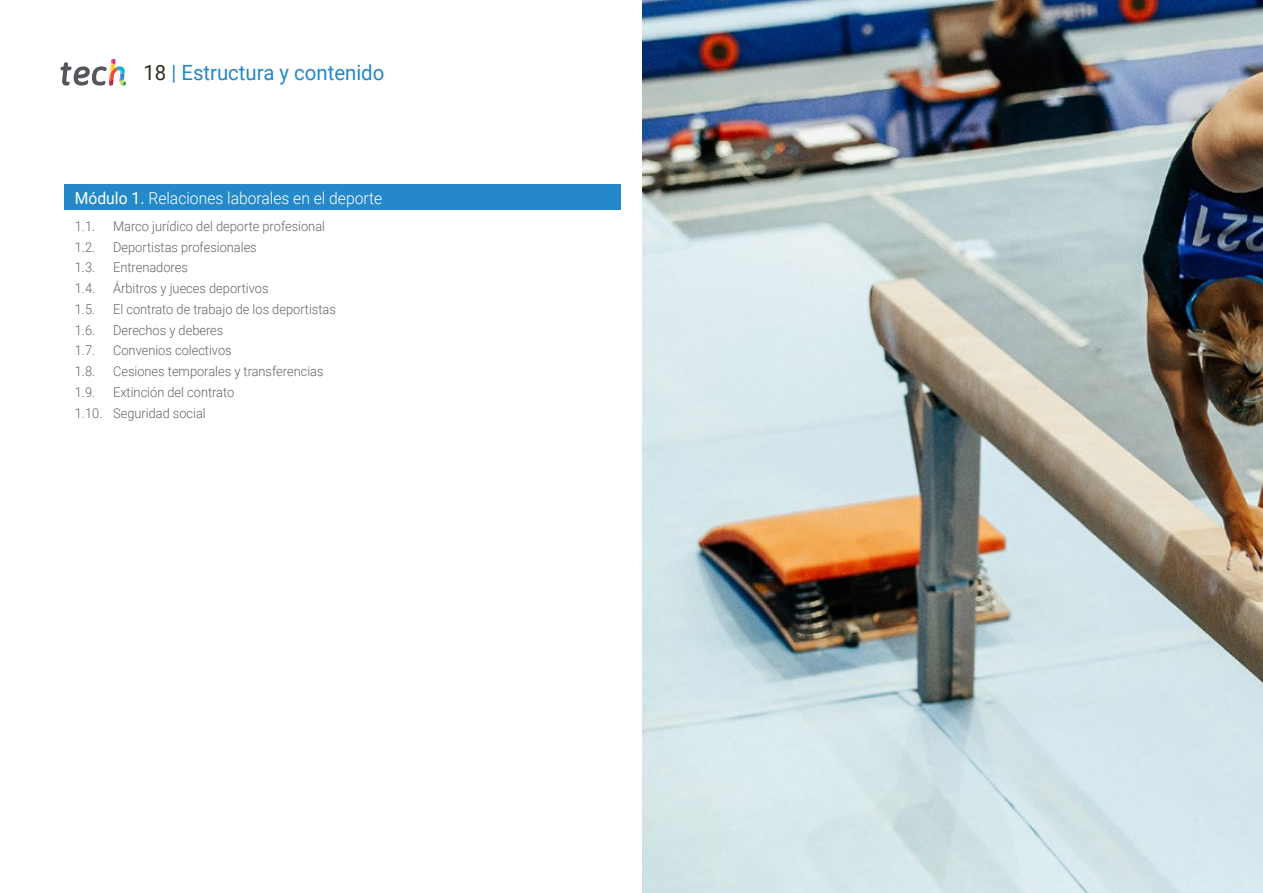
<style>
.page{position:relative;width:1263px;height:893px;background:#fff}
.page>*{position:absolute;margin:0;border:0;box-sizing:border-box;transform-origin:0 0}
.t1{font:21px "Roboto";color:#2488c9}
.t2{font:300 16.5px "Roboto";color:#fff;scale:.95 1}
.t3{font:300 13.5px/20.7px "Roboto";color:#61646a;scale:.95 1}
.s1{color:#312e20}
.s2{font-weight:400}
</style>
<div class="page">
<div style="left:64px;top:185px;width:557px;height:25px;background:#2488c9"></div>
<img style="left:642px;top:0;width:621px;height:893px">
<svg style="left:61px;top:59px;width:65px;height:27px"></svg>
<h1 class="t1" style="left:144px;top:57px;width:242px"><span class="s1">18</span> | Estructura y contenido</h1>
<p class="t2" style="left:75px;top:186px;width:325px"><span class="s2">Módulo 1.</span> Relaciones laborales en el deporte</p>
<p class="t3" style="left:75px;top:215px;width:23px">1.1.</p>
<p class="t3" style="left:113px;top:215px;width:225px">Marco jurídico del deporte profesional</p>
<p class="t3" style="left:75px;top:236px;width:23px">1.2.</p>
<p class="t3" style="left:113px;top:236px;width:153px">Deportistas profesionales</p>
<p class="t3" style="left:75px;top:257px;width:23px">1.3.</p>
<p class="t3" style="left:113px;top:257px;width:80px">Entrenadores</p>
<p class="t3" style="left:75px;top:277px;width:23px">1.4.</p>
<p class="t3" style="left:113px;top:277px;width:165px">Árbitros y jueces deportivos</p>
<p class="t3" style="left:75px;top:298px;width:23px">1.5.</p>
<p class="t3" style="left:113px;top:298px;width:236px">El contrato de trabajo de los deportistas</p>
<p class="t3" style="left:75px;top:319px;width:23px">1.6.</p>
<p class="t3" style="left:113px;top:319px;width:118px">Derechos y deberes</p>
<p class="t3" style="left:75px;top:340px;width:23px">1.7.</p>
<p class="t3" style="left:113px;top:340px;width:126px">Convenios colectivos</p>
<p class="t3" style="left:75px;top:360px;width:23px">1.8.</p>
<p class="t3" style="left:113px;top:360px;width:223px">Cesiones temporales y transferencias</p>
<p class="t3" style="left:75px;top:381px;width:23px">1.9.</p>
<p class="t3" style="left:75px;top:381px;width:169px;text-indent:38px">Extinción del contrato<br>1.10. Seguridad social</p>
</div>
